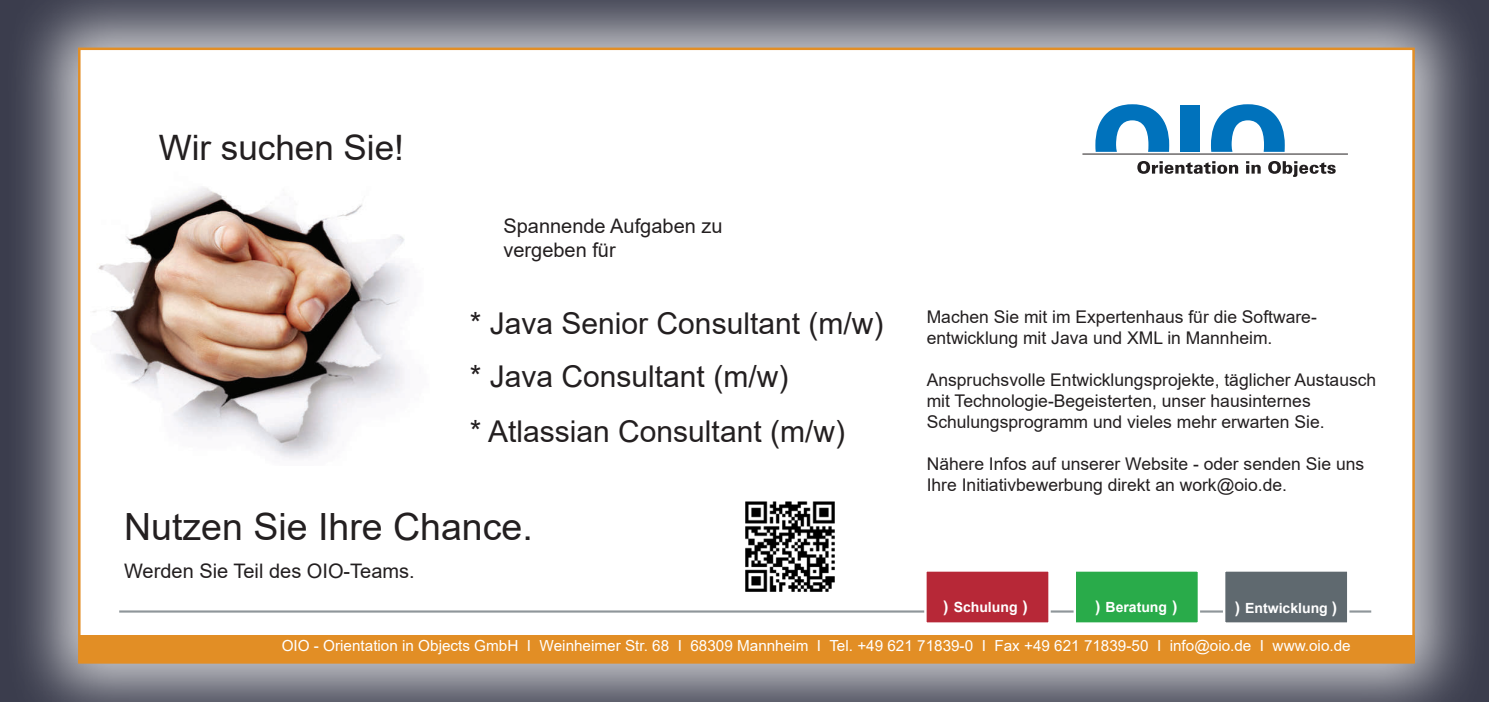
<style>
.page{position:relative;width:1489px;height:702px;background:#fff}
.page>*{position:absolute;margin:0;border:0;box-sizing:border-box;transform-origin:0 0}
.OIO_Absatz{font:37.5px "Arial";color:#231f20}
.t1{font:35px "Arial";color:#231f20}
.t2{font:30px "Arial";color:#231f20}
.t3{font:20px/24px "Arial";color:#231f20}
.t4{font:17.5px/21px "Arial";color:#231f20}
.t5{font:15.25px "Arial";color:#fff}
.t6{font:700 14px "Arial";color:#fff}
.s1{font-size:16px}
</style>
<div class="page">
<div style="left:4px;top:0;width:1484px;height:702px;background:#fff;opacity:.75"></div>
<div style="left:78px;top:48px;width:1336px;height:615px;background:#fff;border:2px solid #e28e25"></div>
<svg style="left:1137px;top:161px;width:101px;height:13px"></svg>
<svg style="left:1246px;top:161px;width:14px;height:13px"></svg>
<svg style="left:1268px;top:161px;width:67px;height:16px"></svg>
<hr style="left:1082px;top:154px;width:265px;height:1px;background:#231f20">
<svg style="left:1095px;top:104px;width:74px;height:48px"></svg>
<div style="left:1180px;top:105px;width:20px;height:47px;background:#0072bc"></div>
<svg style="left:1211px;top:104px;width:73px;height:48px"></svg>
<div style="left:79px;top:634px;width:1335px;height:28px;background:#e28e25"></div>
<hr style="left:119px;top:610px;width:1252px;height:2px;background:#5f696f">
<div style="left:1073px;top:569px;width:127px;height:56px;background:#29ab4a;border:2px solid #fff"></div>
<div style="left:1222px;top:569px;width:127px;height:56px;background:#5f696f;border:2px solid #fff"></div>
<div style="left:924px;top:569px;width:126px;height:56px;background:#b72837;border:2px solid #fff"></div>
<img style="left:745px;top:501px;width:90px;height:91px">
<img style="left:93px;top:187px;width:316px;height:272px">
<p class="t1" style="left:159px;top:123px;width:247px">Wir suchen Sie!</p>
<p class="t3" style="left:503px;top:213px;width:221px">Spannende Aufgaben zu vergeben für</p>
<p class="t2" style="left:470px;top:303px;width:415px">* Java Senior Consultant (m/w)</p>
<p class="t2" style="left:470px;top:356px;width:320px">* Java Consultant (m/w)</p>
<p class="t2" style="left:470px;top:411px;width:377px">* Atlassian Consultant (m/w)</p>
<p class="OIO_Absatz" style="left:124px;top:501px;width:410px">Nutzen Sie Ihre Chance.</p>
<p class="t3" style="left:124px;top:559px;width:292px">Werden Sie Teil des OIO-Teams.</p>
<p class="t4" style="left:926px;top:306px;width:392px">Machen Sie mit im Expertenhaus für die Software&shy;entwicklung mit Java und XML in Mannheim.</p>
<p class="t4" style="left:926px;top:369px;width:451px">Anspruchsvolle Entwicklungsprojekte, täglicher Austausch mit Technologie-Begeisterten, unser hausinternes<br>Schulungsprogramm und vieles mehr erwarten Sie.</p>
<p class="t4" style="left:926px;top:453px;width:439px">Nähere Infos auf unserer Website - oder senden Sie uns<br>Ihre Initiativbewerbung direkt an work@oio.de.</p>
<p class="t6" style="left:943px;top:597px;width:86px"><span class="s1">)</span> Schulung <span class="s1">)</span></p>
<p class="t6" style="left:1095px;top:597px;width:84px"><span class="s1">)</span> Beratung <span class="s1">)</span></p>
<p class="t6" style="left:1234px;top:597px;width:104px"><span class="s1">)</span> Entwicklung <span class="s1">)</span></p>
<p class="t5" style="left:282px;top:635px;width:1070px">OIO - Orientation in Objects GmbH I Weinheimer Str. 68 I 68309 Mannheim I Tel. +49 621 71839-0 I Fax +49 621 71839-50 I info@oio.de I www.oio.de</p>
</div>
